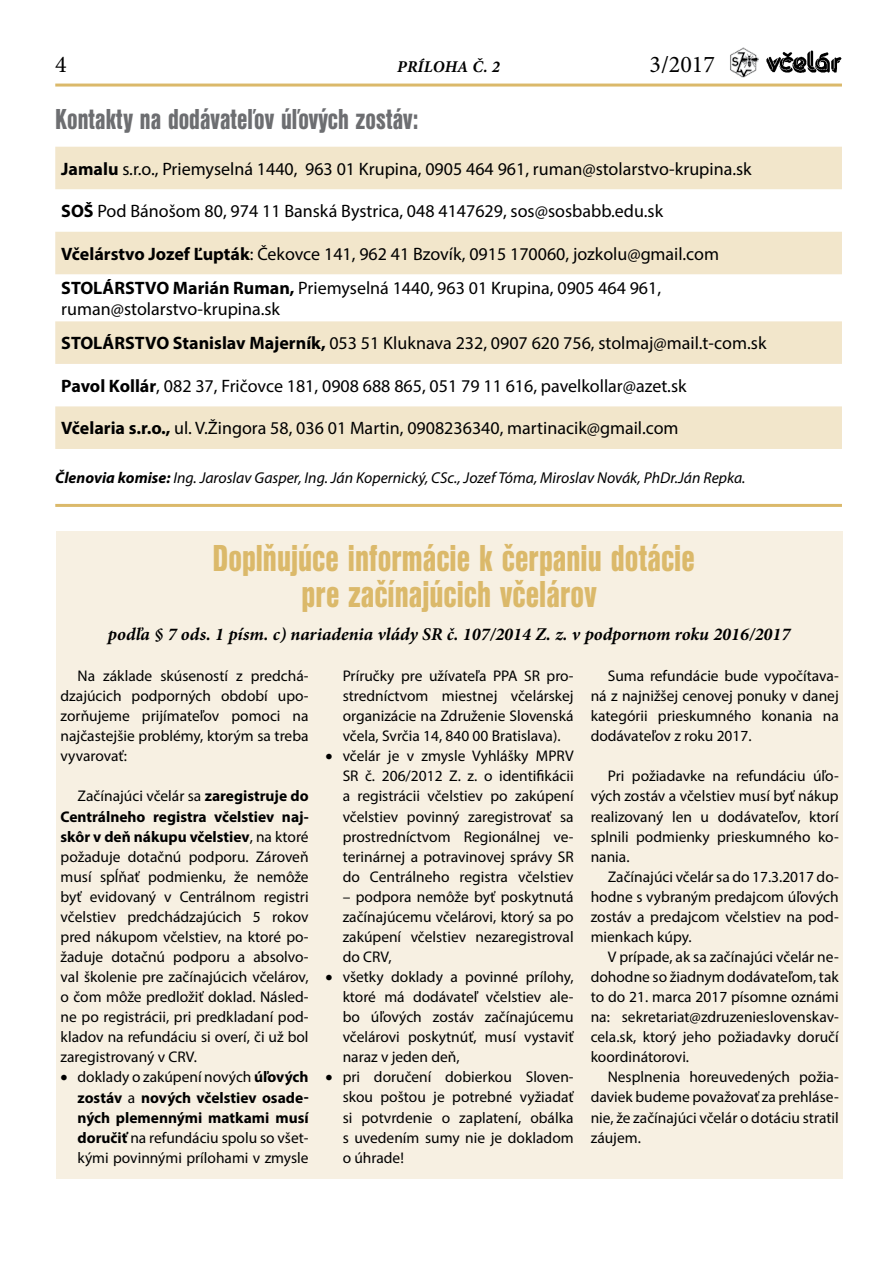
<style>
.page{position:relative;width:893px;height:1263px;background:#fff}
.page>*{position:absolute;margin:0;border:0;box-sizing:border-box;transform-origin:0 0}
.t1{font:39px/36px "Nimbus San DEE Blac Cond";color:#dbb96a;text-align:center;scale:.9 1}
.t2{font:30px "Nimbus San DEE Blac Cond";color:#6d6e71;scale:.9 1}
.t3{font:24px "Minion Pro";color:#000}
.t4{font:18px/34px "Myriad Pro";color:#000}
.t5{font:italic 700 18px "Minion Pro";color:#000}
.t6{font:italic 700 16.5px "Minion Pro";color:#000}
.t7{font:italic 15.75px "Myriad Pro";color:#000}
.t8{font:15.45px/20.1px "Myriad Pro";color:#000;text-align:justify}
.s1{font-weight:700}
</style>
<div class="page">
<hr style="left:55px;top:84px;width:787px;height:3px;background:#dbb96a">
<img style="left:766px;top:50px;width:76px;height:23px">
<img style="left:730px;top:48px;width:28px;height:30px">
<div style="left:56px;top:531px;width:787px;height:648px;background:#f7f0e2"></div>
<svg style="left:55px;top:147px;width:787px;height:302px;fill:#f2e6cb"></svg>
<hr style="left:55px;top:504px;width:787px;height:3px;background:#dbb96a">
<h3 class="t3" style="left:55px;top:49px;width:13px">4</h3>
<p class="t6" style="left:397px;top:55px;width:104px">PRÍLOHA č. 2</p>
<h3 class="t3" style="left:649px;top:49px;width:67px">3/2017</h3>
<h2 class="t2" style="left:55px;top:102px;width:405px">Kontakty na dodávateľov úľových zostáv:</h2>
<p class="t4" style="left:61px;top:151px;width:692px"><span class="s1">Jamalu</span> s.r.o., Priemyselná 1440, 963 01 Krupina, 0905 464 961, ruman@stolarstvo-krupina.sk</p>
<p class="t4" style="left:61px;top:194px;width:603px"><span class="s1">SOŠ</span> Pod Bánošom 80, 974 11 Banská Bystrica, 048 4147629, sos@sosbabb.edu.sk</p>
<p class="t4" style="left:61px;top:236px;width:659px"><span class="s1">Včelárstvo Jozef Ľupták</span>: Čekovce 141, 962 41 Bzovík, 0915 170060, jozkolu@gmail.com<br><span class="s1">STOLÁRSTVO Marián Ruman,</span> Priemyselná 1440, 963 01 Krupina, 0905 464 961,</p>
<p class="t4" style="left:61px;top:292px;width:707px">ruman@stolarstvo-krupina.sk<br><span class="s1">STOLÁRSTVO Stanislav Majerník,</span> 053 51 Kluknava 232, 0907 620 756, stolmaj@mail.t-com.sk</p>
<p class="t4" style="left:61px;top:369px;width:627px"><span class="s1">Pavol Kollár</span>, 082 37, Fričovce 181, 0908 688 865, 051 79 11 616, pavelkollar@azet.sk</p>
<p class="t4" style="left:61px;top:411px;width:619px"><span class="s1">Včelaria s.r.o.,</span> ul. V.Žingora 58, 036 01 Martin, 0908236340, martinacik@gmail.com</p>
<p class="t7" style="left:55px;top:468px;width:692px"><span class="s1">Členovia komise:</span> Ing. Jaroslav Gasper, Ing. Ján Kopernický, CSc., Jozef Tóma, Miroslav Novák, PhDr.Ján Repka.</p>
<h1 class="t1" style="left:212px;top:540px;width:538px">Doplňujúce informácie k čerpaniu dotácie pre začínajúcich včelárov</h1>
<p class="t5" style="left:108px;top:621px;width:684px">podľa § 7 ods. 1 písm. c) nariadenia vlády SR č. 107/2014 Z. z. v podpornom roku 2016/2017</p>
<p class="t8" style="left:61px;top:665px;width:250px;text-indent:17px">Na základe skúseností z predchá&shy;dzajúcich podporných období upo&shy;zorňujeme prijímateľov pomoci na najčastejšie problémy, ktorým sa treba vyvarovať:</p>
<p class="t8" style="left:61px;top:786px;width:250px;text-indent:17px">Začínajúci včelár sa <span class="s1">zaregistruje do Centrálneho registra včelstiev naj&shy;skôr v deň nákupu včelstiev</span>, na ktoré požaduje dotačnú podporu. Zároveň musí spĺňať podmienku, že nemôže byť evidovaný v Centrálnom registri včelstiev predchádzajúcich 5 rokov pred nákupom včelstiev, na ktoré po&shy;žaduje dotačnú podporu a absolvo&shy;val školenie pre začínajúcich včelárov, o čom môže predložiť doklad. Násled&shy;ne po registrácii, pri predkladaní pod&shy;kladov na refundáciu si overí, či už bol zaregistrovaný v CRV.</p>
<p class="t8" style="left:78px;top:1067px;width:233px;text-indent:-17px">• doklady o zakúpení nových <span class="s1">úľových zostáv</span> a <span class="s1">nových včelstiev osade&shy;ných plemennými matkami musí doručiť</span> na refundáciu spolu so všet&shy;kými povinnými prílohami v zmysle</p>
<p class="t8" style="left:591px;top:665px;width:250px;text-indent:17px">Suma refundácie bude vypočítava&shy;ná z najnižšej cenovej ponuky v danej kategórii prieskumného konania na dodávateľov z roku 2017.</p>
<p class="t8" style="left:591px;top:766px;width:250px;text-indent:17px">Pri požiadavke na refundáciu úľo&shy;vých zostáv a včelstiev musí byť nákup realizovaný len u dodávateľov, ktorí splnili podmienky prieskumného ko&shy;nania.</p>
<p class="t8" style="left:591px;top:866px;width:250px;text-indent:17px">Začínajúci včelár sa do 17.3.2017 do&shy;hodne s vybraným predajcom úľových zostáv a predajcom včelstiev na pod&shy;mienkach kúpy.</p>
<p class="t8" style="left:591px;top:946px;width:250px;text-indent:17px">V prípade, ak sa začínajúci včelár ne&shy;dohodne so žiadnym dodávateľom, tak to do 21. marca 2017 písomne oznámi na: sekretariat@zdruzenieslovenskav&shy;cela.sk, ktorý jeho požiadavky doručí koordinátorovi.</p>
<p class="t8" style="left:591px;top:1067px;width:250px;text-indent:17px">Nesplnenia horeuvedených požia&shy;daviek budeme považovať za prehláse&shy;nie, že začínajúci včelár o dotáciu stratil záujem.</p>
<p class="t8" style="left:343px;top:665px;width:233px">Príručky pre užívateľa PPA SR pro&shy;stredníctvom miestnej včelárskej organizácie na Združenie Slovenská včela, Svrčia 14, 840 00 Bratislava).</p>
<p class="t8" style="left:343px;top:746px;width:233px;text-indent:-17px">• včelár je v zmysle Vyhlášky MPRV SR č. 206/2012 Z. z. o identifikácii a registrácii včelstiev po zakúpení včelstiev povinný zaregistrovať sa prostredníctvom Regionálnej ve&shy;terinárnej a potravinovej správy SR do Centrálneho registra včelstiev</p>
<p class="t8" style="left:343px;top:886px;width:233px">– podpora nemôže byť poskytnutá začínajúcemu včelárovi, ktorý sa po zakúpení včelstiev nezaregistroval do CRV,</p>
<p class="t8" style="left:343px;top:966px;width:233px;text-indent:-17px">• všetky doklady a povinné prílohy, ktoré má dodávateľ včelstiev ale&shy;bo úľových zostáv začínajúcemu včelárovi poskytnúť, musí vystaviť naraz v jeden deň,</p>
<p class="t8" style="left:343px;top:1067px;width:233px;text-indent:-17px">• pri doručení dobierkou Sloven&shy;skou poštou je potrebné vyžiadať si potvrdenie o zaplatení, obálka s uvedením sumy nie je dokladom o úhrade!</p>
</div>
